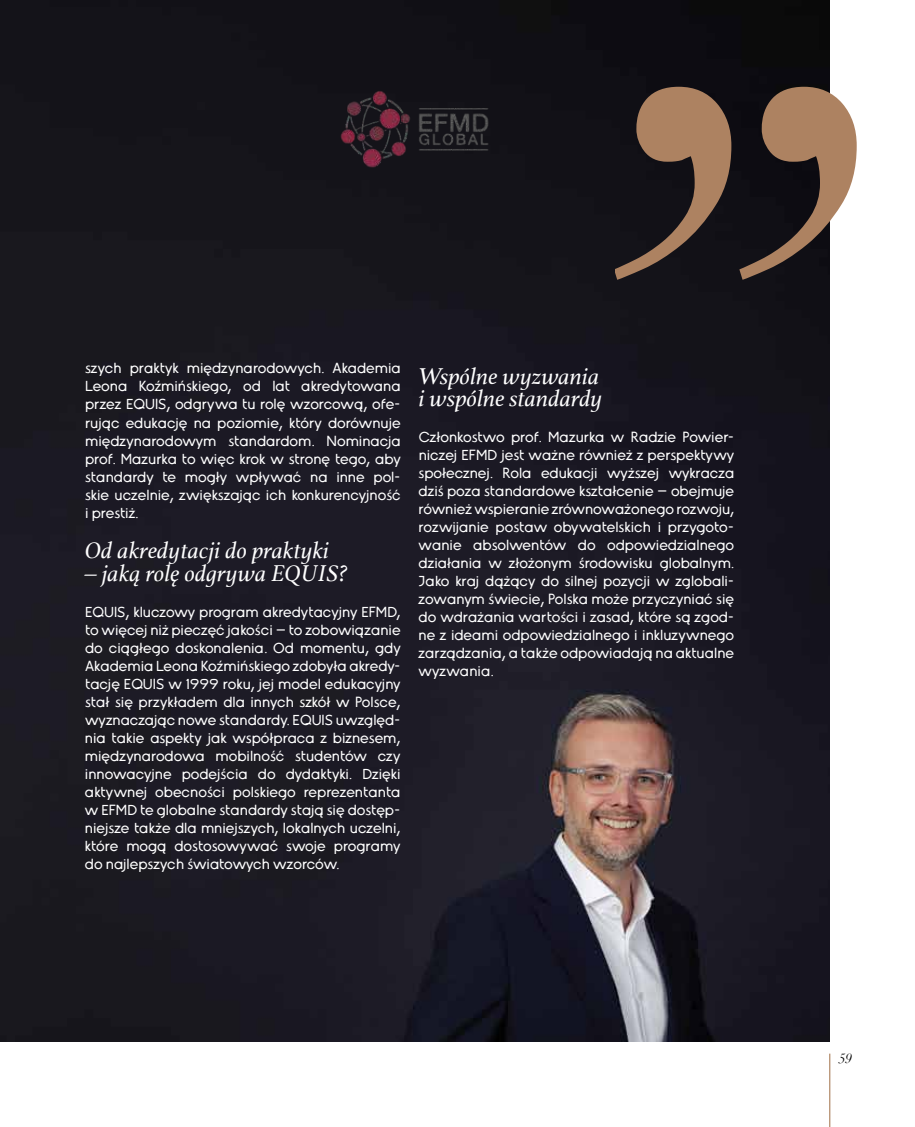
<style>
.page{position:relative;width:915px;height:1127px;background:#fff}
.page>*{position:absolute;margin:0;border:0;box-sizing:border-box;transform-origin:0 0}
.t1{font:italic 24px/22.5px "Athelas";color:#fff}
.t2{font:15px/18px "Kozminski U";color:#fff;text-align:justify}
.t3{font:italic 13.5px "Didot";color:#000}
</style>
<div class="page">
<img style="left:0;top:0;width:828px;height:1042px">
<hr style="left:828px;top:1053px;width:2px;height:74px;background:#aa7f5a">
<img style="left:323px;top:74px;width:182px;height:111px">
<svg style="left:615px;top:87px;width:241px;height:193px;background:#59483e"></svg>
<p class="t2" style="left:85px;top:359px;width:317px">szych praktyk międzynarodowych. Akademia Leona Koźmińskiego, od lat akredytowana przez EQUIS, odgrywa tu rolę wzorcową, ofe&shy;rując edukację na poziomie, który dorównuje międzynarodowym standardom. Nominacja prof. Mazurka to więc krok w stronę tego, aby standardy te mogły wpływać na inne pol&shy;skie uczelnie, zwiększając ich konkurencyjność i prestiż.</p>
<h1 class="t1" style="left:85px;top:538px;width:245px">Od akredytacji do praktyki</h1>
<h1 class="t1" style="left:85px;top:561px;width:264px">– jaką rolę odgrywa EQUIS?</h1>
<p class="t2" style="left:85px;top:602px;width:317px">EQUIS, kluczowy program akredytacyjny EFMD, to więcej niż pieczęć jakości – to zobowiązanie do ciągłego doskonalenia. Od momentu, gdy Akademia Leona Koźmińskiego zdobyła akredy&shy;tację EQUIS w 1999 roku, jej model edukacyjny stał się przykładem dla innych szkół w Polsce, wyznaczając nowe standardy. EQUIS uwzględ&shy;nia takie aspekty jak współpraca z biznesem, międzynarodowa mobilność studentów czy innowacyjne podejścia do dydaktyki. Dzięki aktywnej obecności polskiego reprezentanta w EFMD te globalne standardy stają się dostęp&shy;niejsze także dla mniejszych, lokalnych uczelni, które mogą dostosowywać swoje programy do najlepszych światowych wzorców.</p>
<h1 class="t1" style="left:418px;top:364px;width:185px">Wspólne wyzwania i wspólne standardy</h1>
<p class="t2" style="left:418px;top:428px;width:317px">Członkostwo prof. Mazurka w Radzie Powier&shy;niczej EFMD jest ważne również z perspektywy społecznej. Rola edukacji wyższej wykracza dziś poza standardowe kształcenie – obejmuje również wspieranie zrównoważonego rozwoju, rozwijanie postaw obywatelskich i przygoto&shy;wanie absolwentów do odpowiedzialnego działania w złożonym środowisku globalnym.<br>Jako kraj dążący do silnej pozycji w zglobali&shy;zowanym świecie, Polska może przyczyniać się do wdrażania wartości i zasad, które są zgod&shy;ne z ideami odpowiedzialnego i inkluzywnego zarządzania, a także odpowiadają na aktualne wyzwania.</p>
<p class="t3" style="left:838px;top:1050px;width:15px">59</p>
</div>
